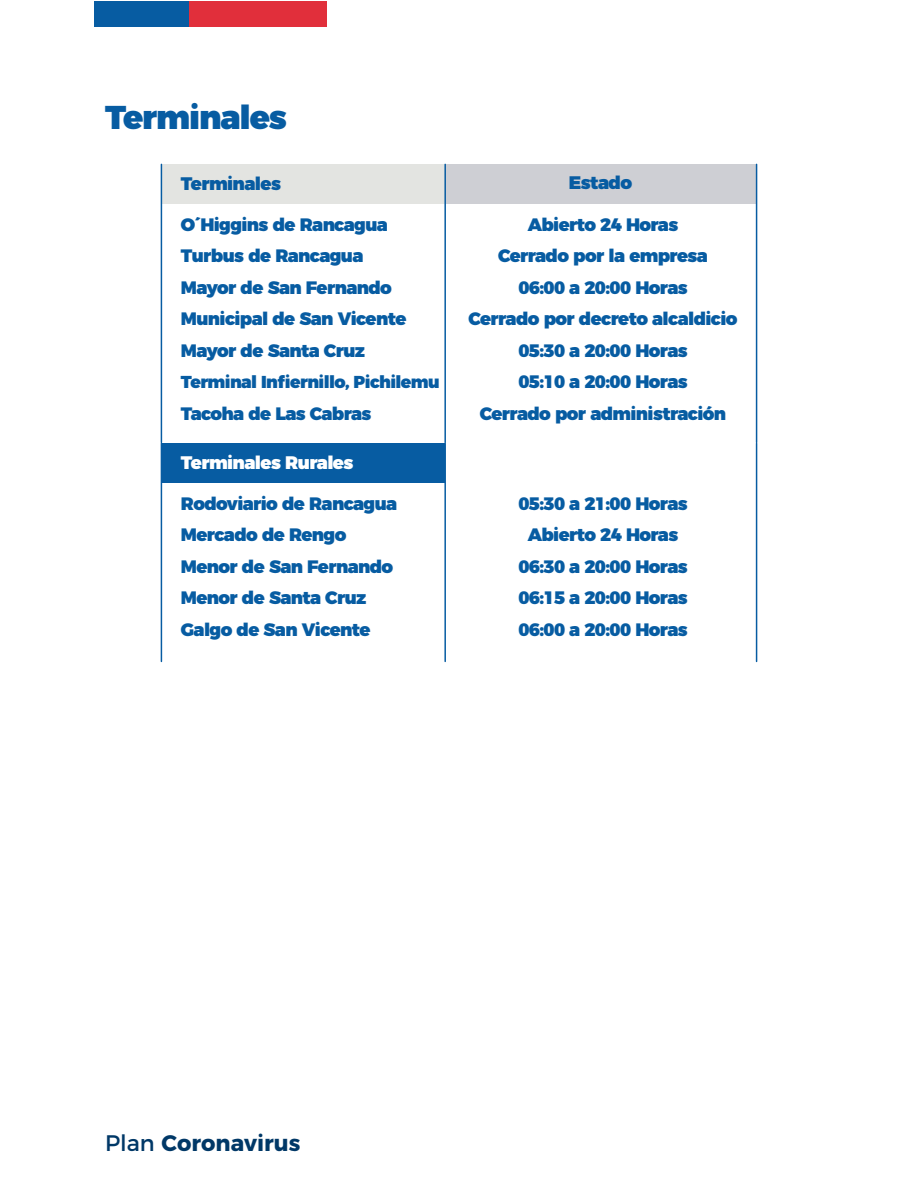
<style>
.page{position:relative;width:918px;height:1188px;background:#fff}
.page>*{position:absolute;margin:0;border:0;box-sizing:border-box;transform-origin:0 0}
.t1{font:900 33px "Montserrat";letter-spacing:-.035em;color:#075ca2}
.t2{font:700 22.5px "Montserrat";color:#003867}
.t3{font:900 18.15px "Montserrat";letter-spacing:-.035em;color:#fff}
.t4{font:900 18.15px "Montserrat";letter-spacing:-.035em;color:#075ca2}
.t5{font:900 18px/31.5px "Montserrat";letter-spacing:-.035em;color:#075ca2}
.t6{font:900 17.25px "Montserrat";letter-spacing:-.035em;color:#075ca2}
.s1{font-weight:400}
</style>
<div class="page">
<div style="left:189px;top:2px;width:138px;height:25px;background:#e12f3b"></div>
<div style="left:94px;top:2px;width:95px;height:25px;background:#075ca2"></div>
<div style="left:161px;top:164px;width:596px;height:40px;background:#e3e4e1"></div>
<div style="left:445px;top:164px;width:312px;height:40px;background:#cecfd4"></div>
<hr style="left:161px;top:164px;width:1px;height:278px;background:#075ca2">
<hr style="left:756px;top:164px;width:1px;height:278px;background:#075ca2">
<hr style="left:444px;top:164px;width:2px;height:278px;background:#075ca2">
<div style="left:161px;top:443px;width:284px;height:40px;background:#075ca2"></div>
<hr style="left:161px;top:443px;width:1px;height:218px;background:#075ca2">
<hr style="left:756px;top:443px;width:1px;height:218px;background:#075ca2">
<hr style="left:444px;top:443px;width:2px;height:218px;background:#075ca2">
<h1 class="t1" style="left:105px;top:89px;width:184px">Terminales</h1>
<p class="t4" style="left:181px;top:168px;width:102px">Terminales</p>
<p class="t5" style="left:181px;top:207px;width:227px">O´Higgins de Rancagua<br>Turbus de Rancagua<br>Mayor de San Fernando<br>Municipal de San Vicente<br>Mayor de Santa Cruz</p>
<p class="t6" style="left:181px;top:368px;width:260px">Terminal Infiernillo, Pichilemu</p>
<p class="t5" style="left:181px;top:396px;width:192px">Tacoha de Las Cabras</p>
<p class="t4" style="left:569px;top:167px;width:65px">Estado</p>
<p class="t5" style="left:469px;top:207px;width:271px;text-align:center">Abierto 24 Horas<br>Cerrado por la empresa<br>06:00 a 20:00 Horas<br>Cerrado por decreto alcaldicio<br>05:30 a 20:00 Horas<br>05:10 a 20:00 Horas<br>Cerrado por administración</p>
<p class="t3" style="left:181px;top:447px;width:174px">Terminales Rurales</p>
<p class="t5" style="left:181px;top:486px;width:218px">Rodoviario de Rancagua<br>Mercado de Rengo<br>Menor de San Fernando<br>Menor de Santa Cruz<br>Galgo de San Vicente</p>
<p class="t5" style="left:518px;top:486px;width:171px;text-align:center">05:30 a 21:00 Horas<br>Abierto 24 Horas<br>06:30 a 20:00 Horas<br>06:15 a 20:00 Horas<br>06:00 a 20:00 Horas</p>
<p class="t2" style="left:105px;top:1124px;width:197px"><span class="s1">Plan</span> Coronavirus</p>
</div>
